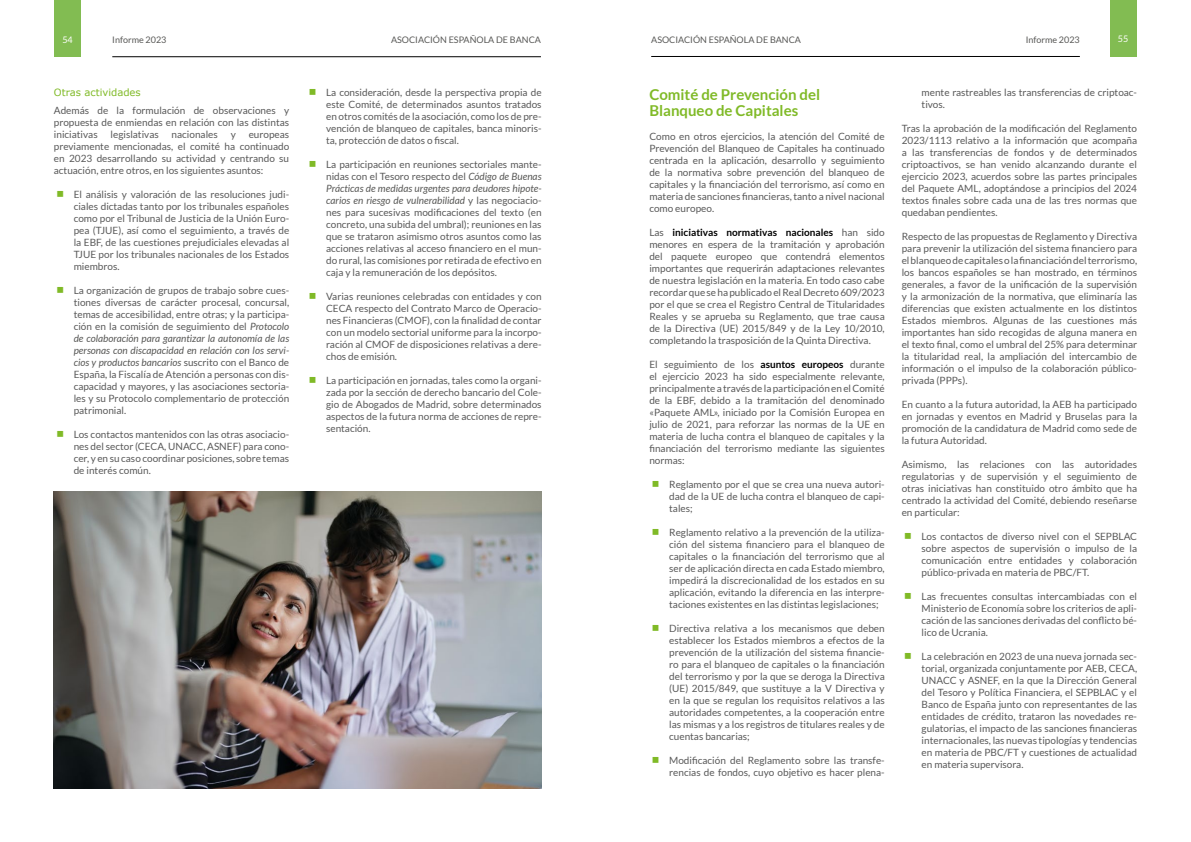
<style>
.page{position:relative;width:1191px;height:842px;background:#fff}
.page>*{position:absolute;margin:0;border:0;box-sizing:border-box;transform-origin:0 0}
.t1{font:700 15px/16.2px "Lato";color:#80ba27}
.t2{font:10px/12px "Lato";color:#595959;text-align:justify}
.t3{font:10px "Verdana";color:#80ba27}
.t4{font:9px "Lato";color:#585856}
.t5{font:9px "Lato";color:#fff}
.s1{font-family:"Montserrat";font-size:15px;color:#80ba27}
.s2{font-style:italic;color:#585856}
.s3{font-weight:700;color:#000}
</style>
<div class="page">
<div style="left:1110px;top:0;width:26px;height:57px;background:#82bc52"></div>
<div style="left:54px;top:0;width:27px;height:57px;background:#82bc52"></div>
<hr style="left:112px;top:56px;width:429px;height:1px;background:#000">
<hr style="left:651px;top:56px;width:428px;height:1px;background:#000">
<img style="left:54px;top:492px;width:487px;height:296px">
<p class="t5" style="left:62px;top:35px;width:12px">54</p>
<p class="t4" style="left:112px;top:35px;width:56px">Informe 2023</p>
<p class="t4" style="left:391px;top:35px;width:151px">ASOCIACIÓN ESPAÑOLA DE BANCA</p>
<p class="t4" style="left:651px;top:35px;width:151px">ASOCIACIÓN ESPAÑOLA DE BANCA</p>
<p class="t4" style="left:1025px;top:35px;width:56px">Informe 2023</p>
<p class="t5" style="left:1118px;top:34px;width:12px">55</p>
<p class="t3" style="left:54px;top:86px;width:88px">Otras actividades</p>
<p class="t2" style="left:54px;top:104px;width:237px">Además de la formulación de observaciones y propuesta de enmiendas en relación con las distintas iniciativas</p>
<p class="t2" style="left:110px;top:128px;width:50px">legislativas</p>
<p class="t2" style="left:172px;top:128px;width:48px">nacionales</p>
<p class="t2" style="left:231px;top:128px;width:7px">y</p>
<p class="t2" style="left:54px;top:128px;width:237px;text-indent:195px">europeas previamente mencionadas, el comité ha continuado en 2023 desarrollando su actividad y centrando su actuación, entre otros, en los siguientes asuntos:</p>
<p class="t2" style="left:74px;top:188px;width:217px;text-indent:-18px"><span class="s1">■</span> El análisis y valoración de las resoluciones judi&shy;ciales dictadas tanto por los tribunales españoles como por el Tribunal de Justicia de la Unión Euro&shy;pea (TJUE), así como el seguimiento, a través de la EBF, de las cuestiones prejudiciales elevadas al TJUE por los tribunales nacionales de los Estados miembros.</p>
<p class="t2" style="left:74px;top:284px;width:217px;text-indent:-18px"><span class="s1">■</span> La organización de grupos de trabajo sobre cues&shy;tiones diversas de carácter procesal, concursal, temas de accesibilidad, entre otras; y la participa&shy;ción en la comisión de seguimiento del <span class="s2">Protocolo de colaboración para garantizar la autonomía de las personas con discapacidad en relación con los servi&shy;cios y productos bancarios</span> suscrito con el Banco de España, la Fiscalía de Atención a personas con dis&shy;capacidad y mayores, y las asociaciones sectoria&shy;les y su Protocolo complementario de protección patrimonial.</p>
<p class="t2" style="left:74px;top:428px;width:217px;text-indent:-18px"><span class="s1">■</span> Los contactos mantenidos con las otras asociacio&shy;nes del sector (CECA, UNACC, ASNEF) para cono&shy;cer, y en su caso coordinar posiciones, sobre temas de interés común.</p>
<p class="t2" style="left:326px;top:86px;width:217px;text-indent:-18px"><span class="s1">■</span> La consideración, desde la perspectiva propia de este Comité, de determinados asuntos tratados en otros comités de la asociación, como los de pre&shy;vención de blanqueo de capitales, banca minoris&shy;ta, protección de datos o fiscal.</p>
<p class="t2" style="left:326px;top:158px;width:217px;text-indent:-18px"><span class="s1">■</span> La participación en reuniones sectoriales mante&shy;nidas con el Tesoro respecto del <span class="s2">Código de Buenas Prácticas de medidas urgentes para deudores hipote&shy;carios en riesgo de vulnerabilidad</span> y las negociacio&shy;nes para sucesivas modificaciones del texto (en concreto, una subida del umbral); reuniones en las que se trataron asimismo otros asuntos como las acciones relativas al acceso financiero en el mun&shy;do rural, las comisiones por retirada de efectivo en caja y la remuneración de los depósitos.</p>
<p class="t2" style="left:326px;top:290px;width:217px;text-indent:-18px"><span class="s1">■</span> Varias reuniones celebradas con entidades y con CECA respecto del Contrato Marco de Operacio&shy;nes Financieras (CMOF), con la finalidad de contar con un modelo sectorial uniforme para la incorpo&shy;ración al CMOF de disposiciones relativas a dere&shy;chos de emisión.</p>
<p class="t2" style="left:326px;top:374px;width:217px;text-indent:-18px"><span class="s1">■</span> La participación en jornadas, tales como la organi&shy;zada por la sección de derecho bancario del Cole&shy;gio de Abogados de Madrid, sobre determinados aspectos de la futura norma de acciones de repre&shy;sentación.</p>
<h1 class="t1" style="left:649px;top:86px;width:172px">Comité de Prevención del<br>Blanqueo de Capitales</h1>
<p class="t2" style="left:649px;top:130px;width:237px">Como en otros ejercicios, la atención del Comité de Prevención del Blanqueo de Capitales ha continuado centrada en la aplicación, desarrollo y seguimiento de la normativa sobre prevención del blanqueo de capitales y la financiación del terrorismo, así como en materia de sanciones financieras, tanto a nivel nacional como europeo.</p>
<p class="t2" style="left:649px;top:226px;width:237px">Las <span class="s3">iniciativas normativas nacionales</span> han sido menores en espera de la tramitación y aprobación del paquete europeo que contendrá elementos importantes que requerirán adaptaciones relevantes de nuestra legislación en la materia. En todo caso cabe recordar que se ha publicado el Real Decreto 609/2023 por el que se crea el Registro Central de Titularidades Reales y se aprueba su Reglamento, que trae causa de la Directiva (UE) 2015/849 y de la Ley 10/2010, completando la trasposición de la Quinta Directiva.</p>
<p class="t2" style="left:649px;top:358px;width:237px">El seguimiento de los <span class="s3">asuntos europeos</span> durante el ejercicio 2023 ha sido especialmente relevante, principalmente a través de la participación en el Comité de la EBF, debido a la tramitación del denominado «Paquete AML», iniciado por la Comisión Europea en julio de 2021, para reforzar las normas de la UE en materia de lucha contra el blanqueo de capitales y la financiación del terrorismo mediante las siguientes normas:</p>
<p class="t2" style="left:669px;top:478px;width:217px;text-indent:-18px"><span class="s1">■</span> Reglamento por el que se crea una nueva autori&shy;dad de la UE de lucha contra el blanqueo de capi&shy;tales;</p>
<p class="t2" style="left:669px;top:526px;width:217px;text-indent:-18px"><span class="s1">■</span> Reglamento relativo a la prevención de la utiliza&shy;ción del sistema financiero para el blanqueo de capitales o la financiación del terrorismo que al ser de aplicación directa en cada Estado miembro, impedirá la discrecionalidad de los estados en su aplicación, evitando la diferencia en las interpre&shy;taciones existentes en las distintas legislaciones;</p>
<p class="t2" style="left:669px;top:622px;width:217px;text-indent:-18px"><span class="s1">■</span> Directiva relativa a los mecanismos que deben establecer los Estados miembros a efectos de la prevención de la utilización del sistema financie&shy;ro para el blanqueo de capitales o la financiación del terrorismo y por la que se deroga la Directiva (UE) 2015/849, que sustituye a la V Directiva y en la que se regulan los requisitos relativos a las autoridades competentes, a la cooperación entre las mismas y a los registros de titulares reales y de cuentas bancarias;</p>
<p class="t2" style="left:651px;top:754px;width:235px;text-align:right"><span class="s1">■</span> Modificación del Reglamento sobre las transfe&shy;rencias de fondos, cuyo objetivo es hacer plena-</p>
<p class="t2" style="left:921px;top:86px;width:217px">mente rastreables las transferencias de criptoac&shy;tivos.</p>
<p class="t2" style="left:901px;top:122px;width:237px">Tras la aprobación de la modificación del Reglamento 2023/1113 relativo a la información que acompaña a las transferencias de fondos y de determinados criptoactivos, se han venido alcanzando durante el ejercicio 2023, acuerdos sobre las partes principales del Paquete AML, adoptándose a principios del 2024 textos finales sobre cada una de las tres normas que quedaban pendientes.</p>
<p class="t2" style="left:901px;top:230px;width:237px">Respecto de las propuestas de Reglamento y Directiva para prevenir la utilización del sistema financiero para el blanqueo de capitales o la financiación del terrorismo, los bancos españoles se han mostrado, en términos generales, a favor de la unificación de la supervisión y la armonización de la normativa, que eliminaría las diferencias que existen actualmente en los distintos Estados miembros. Algunas de las cuestiones más importantes han sido recogidas de alguna manera en el texto final, como el umbral del 25% para determinar la titularidad real, la ampliación del intercambio de información o el impulso de la colaboración público&shy;privada (PPPs).</p>
<p class="t2" style="left:901px;top:398px;width:237px">En cuanto a la futura autoridad, la AEB ha participado en jornadas y eventos en Madrid y Bruselas para la promoción de la candidatura de Madrid como sede de la futura Autoridad.</p>
<p class="t2" style="left:901px;top:458px;width:237px">Asimismo, las relaciones con las autoridades regulatorias y de supervisión y el seguimiento de otras iniciativas han constituido otro ámbito que ha centrado la actividad del Comité, debiendo reseñarse en particular:</p>
<p class="t2" style="left:921px;top:530px;width:217px;text-indent:-18px"><span class="s1">■</span> Los contactos de diverso nivel con el SEPBLAC sobre aspectos de supervisión o impulso de la comunicación entre entidades y colaboración público-privada en materia de PBC/FT.</p>
<p class="t2" style="left:921px;top:590px;width:217px;text-indent:-18px"><span class="s1">■</span> Las frecuentes consultas intercambiadas con el Ministerio de Economía sobre los criterios de apli&shy;cación de las sanciones derivadas del conflicto bé&shy;lico de Ucrania.</p>
<p class="t2" style="left:921px;top:650px;width:217px;text-indent:-18px"><span class="s1">■</span> La celebración en 2023 de una nueva jornada sec&shy;torial, organizada conjuntamente por AEB, CECA, UNACC y ASNEF, en la que la Dirección General del Tesoro y Política Financiera, el SEPBLAC y el Banco de España junto con representantes de las entidades de crédito, trataron las novedades re&shy;gulatorias, el impacto de las sanciones financieras internacionales, las nuevas tipologías y tendencias en materia de PBC/FT y cuestiones de actualidad en materia supervisora.</p>
</div>
